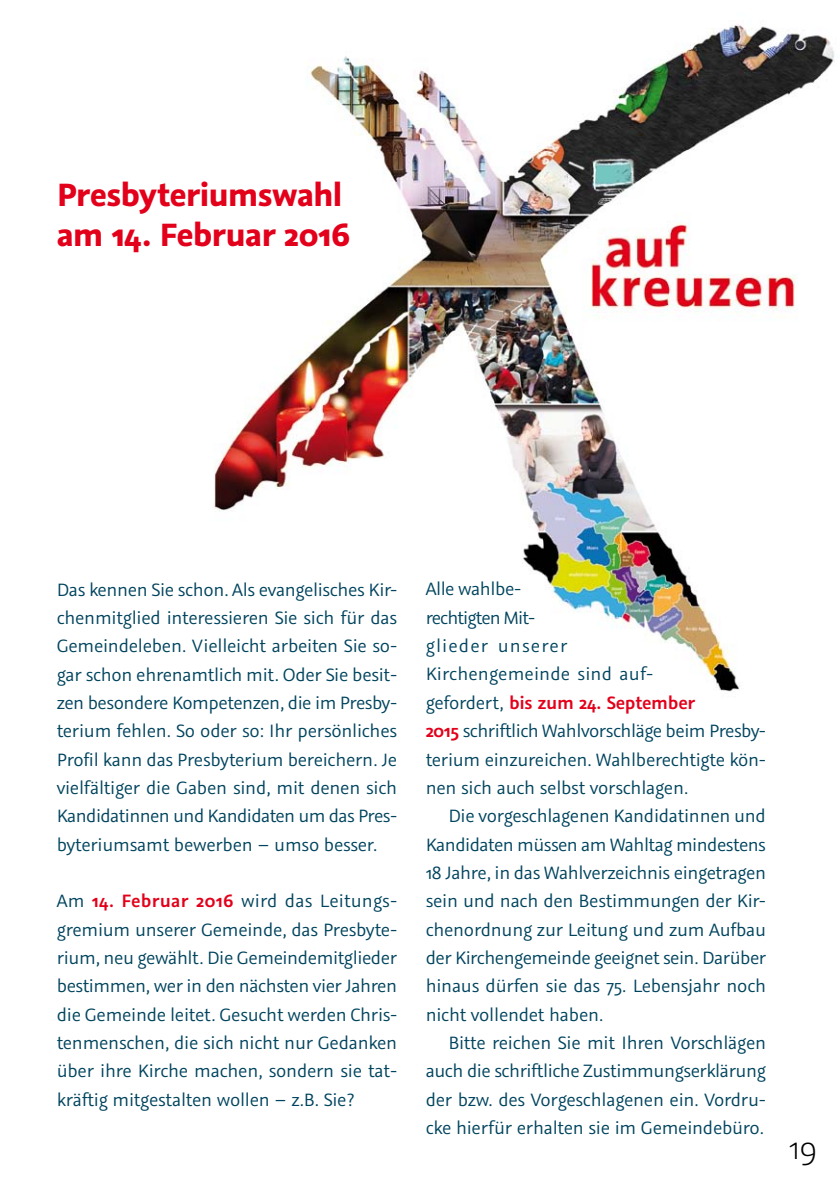
<style>
.page{position:relative;width:840px;height:1191px;background:#fff}
.page>*{position:absolute;margin:0;border:0;box-sizing:border-box;transform-origin:0 0}
.t1{font:700 36px/40px "Graublau Sans";letter-spacing:-.025em;color:#e2001a}
.t2{font:300 36px "Graublau Sans";color:#000}
.t3{font:20px/28.4px "Graublau Sans";letter-spacing:-.015em;color:#00445e;text-align:justify}
.s1{font-weight:600;color:#e2001a}
</style>
<div class="page">
<img style="left:214px;top:20px;width:620px;height:672px">
<h1 class="t1" style="left:57px;top:175px;width:295px">Presbyteriumswahl am 14. Februar 2016</h1>
<p class="t3" style="left:57px;top:575px;width:342px">Das kennen Sie schon. Als evangelisches Kir&shy;chenmitglied interessieren Sie sich für das Gemeindeleben. Vielleicht arbeiten Sie so&shy;gar schon ehrenamtlich mit. Oder Sie besit&shy;zen besondere Kompetenzen, die im Presby&shy;terium fehlen. So oder so: Ihr persönliches Profil kann das Presbyterium bereichern. Je vielfältiger die Gaben sind, mit denen sich Kandidatinnen und Kandidaten um das Pres&shy;byteriumsamt bewerben – umso besser.</p>
<p class="t3" style="left:57px;top:886px;width:342px">Am <span class="s1">14. Februar 2016</span> wird das Leitungs&shy;gremium unserer Gemeinde, das Presbyte&shy;rium, neu gewählt. Die Gemeindemitglieder bestimmen, wer in den nächsten vier Jahren die Gemeinde leitet. Gesucht werden Chris&shy;tenmenschen, die sich nicht nur Gedanken über ihre Kirche machen, sondern sie tat&shy;kräftig mitgestalten wollen – z.B. Sie?</p>
<p class="t3" style="left:425px;top:575px;width:342px;text-align:left">Alle wahlbe-<br>rechtigten Mit-<br>glieder unserer<br>Kirchengemeinde sind auf-<br>gefordert, <span class="s1">bis zum 24. September<br>2015</span> schriftlich Wahlvorschläge beim Presby&shy;terium einzureichen. Wahlberechtigte kön&shy;nen sich auch selbst vorschlagen.</p>
<p class="t3" style="left:425px;top:801px;width:342px;text-indent:23px">Die vorgeschlagenen Kandidatinnen und Kandidaten müssen am Wahltag mindestens 18 Jahre, in das Wahlverzeichnis eingetragen sein und nach den Bestimmungen der Kir&shy;chenordnung zur Leitung und zum Aufbau der Kirchengemeinde geeignet sein. Darüber hinaus dürfen sie das 75. Lebensjahr noch nicht vollendet haben.</p>
<p class="t3" style="left:425px;top:1028px;width:342px;text-indent:23px">Bitte reichen Sie mit Ihren Vorschlägen auch die schriftliche Zustimmungserklärung der bzw. des Vorgeschlagenen ein. Vordru&shy;cke hierfür erhalten sie im Gemeindebüro.</p>
<h1 class="t2" style="left:788px;top:1126px;width:30px">19</h1>
</div>
